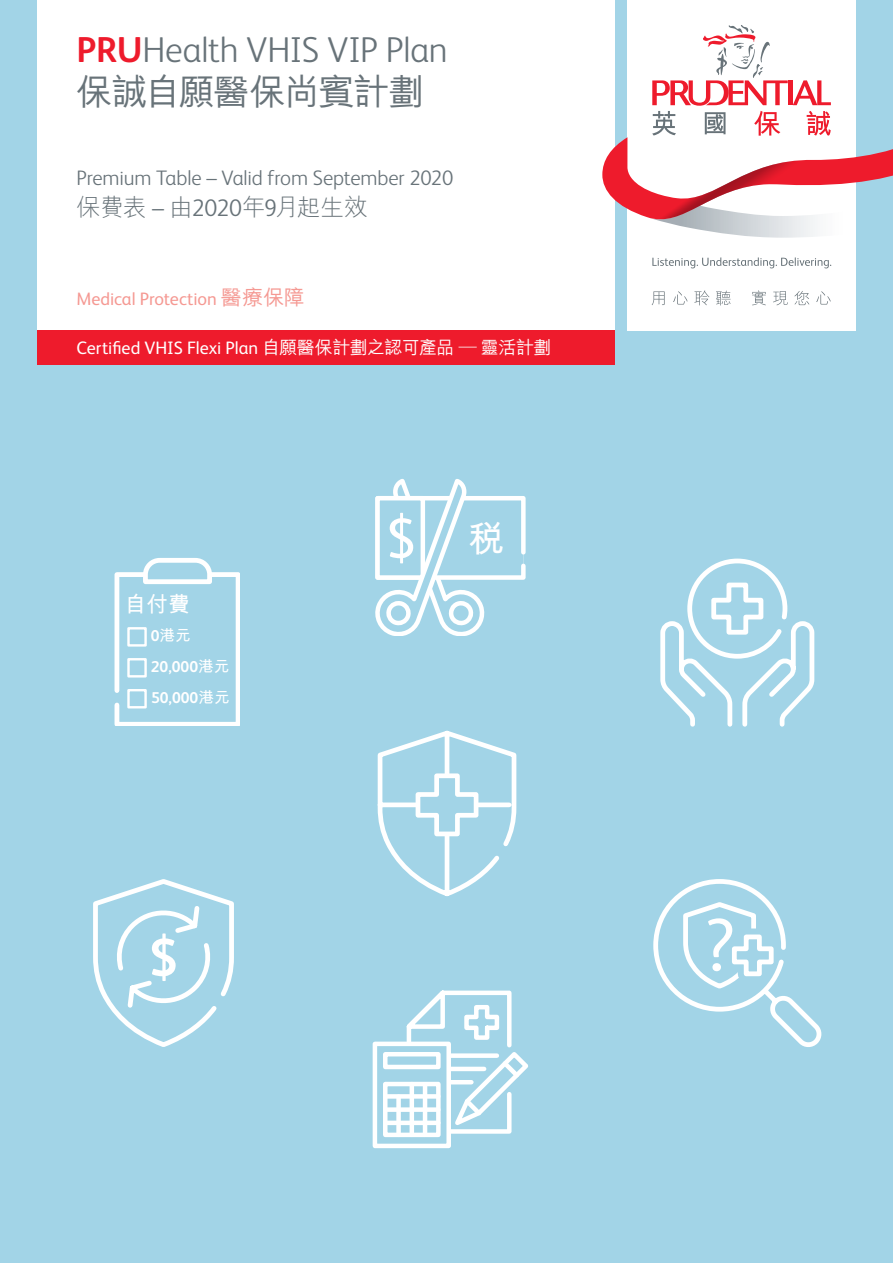
<style>
.page{position:relative;width:893px;height:1263px;background:#a2d4e7}
.page>*{position:absolute;margin:0;border:0;box-sizing:border-box;transform-origin:0 0}
.t1{font:74.4px "FS Albert Pro";color:#fff}
.t2{font:56.4px "FS Albert Pro";color:#fff}
.t3{font:700 52.8px "FS Albert Pro";color:#fff}
.t4{font:300 36px "FS Albert Pro";letter-spacing:-.005em;color:#687379}
.t5{font:500 36px "M Hei HK";letter-spacing:-.04em;color:#687379}
.t6{font:300 24px "M Hei HK";letter-spacing:-.035em;color:#687379}
.t7{font:700 21.75px "M Hei HK";color:#fff}
.t8{font:300 21px "FS Albert Pro";letter-spacing:-.01em;color:#687379}
.t9{font:18px "FS Albert Pro";letter-spacing:-.005em;color:#fff}
.t10{font:18px "FS Albert Pro";letter-spacing:-.005em;color:#f59993}
.t11{font:700 15.6px "FS Albert Pro";color:#fff}
.t12{font:700 15.6px "M Hei HK";color:#fff}
.s1{font-weight:700;color:#ee1b2c}
.s2{font-family:"FS Albert Pro"}
.s3{font-family:"M Hei HK";font-weight:500;font-size:21px}
.s4{font-family:"M Hei HK";font-weight:500}
.s5{font-family:"M Hei HK"}
.s6{font-family:"M Hei HK";font-weight:700;font-size:36px}
</style>
<div class="page">
<div style="left:37px;top:0;width:578px;height:330px;background:#fff"></div>
<div style="left:627px;top:0;width:229px;height:330px;background:#fff"></div>
<svg style="left:652px;top:257px;width:179px;height:11px"></svg>
<svg style="left:602px;top:25px;width:291px;height:213px"></svg>
<svg style="left:652px;top:291px;width:13px;height:14px"></svg>
<svg style="left:673px;top:291px;width:15px;height:13px"></svg>
<svg style="left:694px;top:290px;width:15px;height:15px"></svg>
<svg style="left:716px;top:291px;width:15px;height:14px"></svg>
<svg style="left:752px;top:290px;width:14px;height:15px"></svg>
<svg style="left:773px;top:291px;width:15px;height:14px"></svg>
<svg style="left:794px;top:291px;width:15px;height:14px"></svg>
<svg style="left:816px;top:291px;width:15px;height:13px"></svg>
<div style="left:37px;top:330px;width:578px;height:34px;background:#ee1b2c"></div>
<svg style="left:377px;top:730px;width:140px;height:167px"></svg>
<svg style="left:660px;top:558px;width:155px;height:169px"></svg>
<svg style="left:93px;top:879px;width:141px;height:168px"></svg>
<div style="left:373px;top:1041px;width:78px;height:107px;background:#a2d4e7;border:4px solid #fff"></div>
<div style="left:383px;top:1052px;width:58px;height:17px;background:#a2d4e7;border:4px solid #fff"></div>
<div style="left:383px;top:1082px;width:58px;height:55px;background:#a2d4e7;border:4px solid #fff"></div>
<div style="left:396px;top:1096px;width:5px;height:39px;background:#fff"></div>
<div style="left:385px;top:1094px;width:53px;height:5px;background:#fff"></div>
<div style="left:385px;top:1107px;width:53px;height:5px;background:#fff"></div>
<div style="left:385px;top:1120px;width:53px;height:5px;background:#fff"></div>
<svg style="left:398px;top:990px;width:130px;height:146px"></svg>
<svg style="left:653px;top:879px;width:169px;height:168px"></svg>
<svg style="left:375px;top:479px;width:151px;height:157px"></svg>
<svg style="left:115px;top:558px;width:124px;height:168px"></svg>
<div style="left:127px;top:689px;width:20px;height:19px;border:2px solid #fff"></div>
<div style="left:127px;top:658px;width:20px;height:19px;border:2px solid #fff"></div>
<div style="left:127px;top:627px;width:20px;height:20px;border:2px solid #fff"></div>
<h3 class="t4" style="left:77px;top:24px;width:373px"><span class="s1">PRU</span>Health VHIS VIP Plan</h3>
<h3 class="t5" style="left:77px;top:66px;width:349px">保誠自願醫保尚賓計劃</h3>
<p class="t8" style="left:77px;top:163px;width:378px">Premium Table – Valid from September 2020</p>
<h3 class="t6" style="left:77px;top:190px;width:293px">保費表 <span class="s2">–</span> 由<span class="s2">2020</span>年<span class="s2">9</span>月起生效</h3>
<p class="t10" style="left:77px;top:286px;width:230px">Medical Protection <span class="s3">醫療保障</span></p>
<p class="t9" style="left:77px;top:335px;width:476px">Certified VHIS Flexi Plan <span class="s4">自願醫保計劃之認可產品 — 靈活計劃</span></p>
<p class="t7" style="left:125px;top:588px;width:67px">自付費</p>
<p class="t12" style="left:151px;top:624px;width:42px"><span class="s2">0</span>港元</p>
<p class="t11" style="left:151px;top:655px;width:80px">20,000<span class="s5">港元</span></p>
<p class="t11" style="left:151px;top:686px;width:80px">50,000<span class="s5">港元</span></p>
<h3 class="t3" style="left:149px;top:920px;width:31px">$</h3>
<h2 class="t2" style="left:385px;top:498px;width:120px">$ <span class="s6">稅</span></h2>
<h1 class="t1" style="left:704px;top:892px;width:33px">?</h1>
</div>
